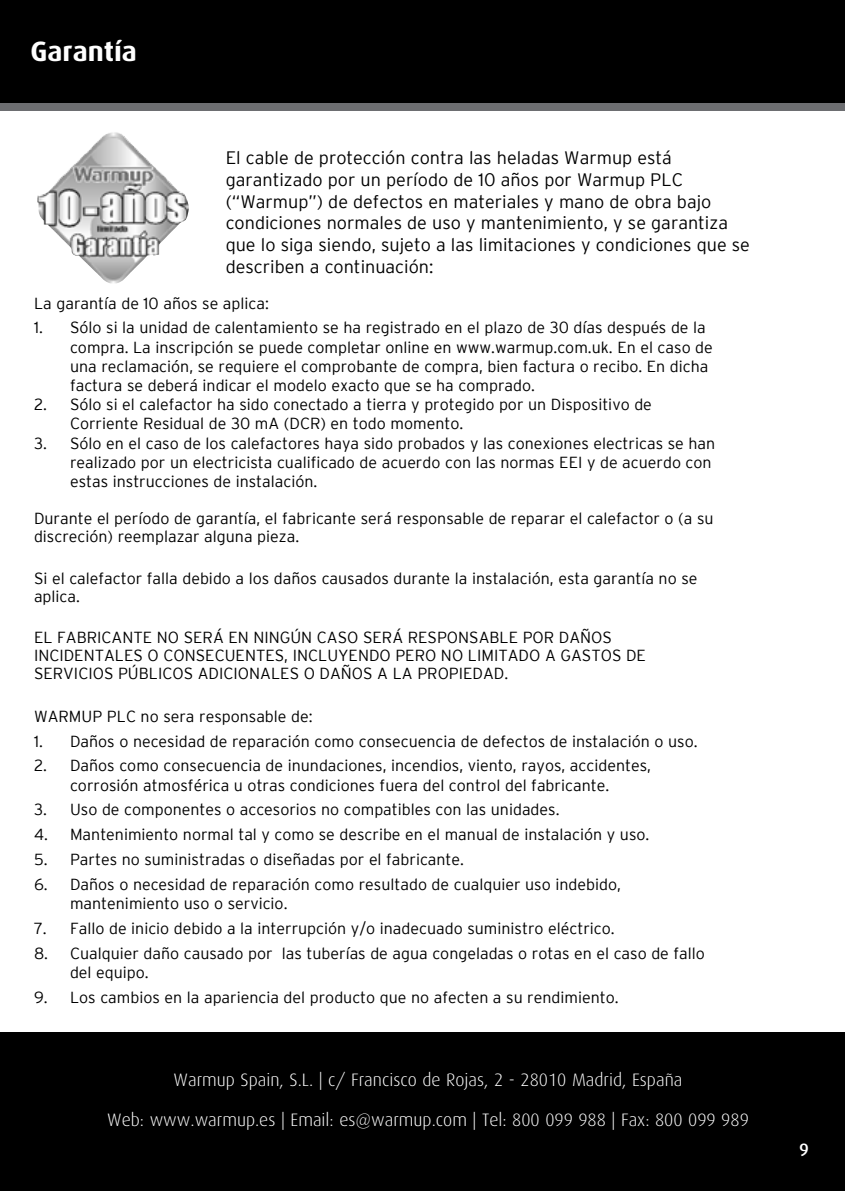
<style>
.page{position:relative;width:845px;height:1191px;background:#fff}
.page>*{position:absolute;margin:0;border:0;box-sizing:border-box;transform-origin:0 0}
.t1{font:700 28px "Dax";color:#fff}
.t2{font:300 18px/21.6px "Interstate";color:#000}
.t3{font:300 18px "Dax";color:#fff}
.t4{font:500 18px "Dax";color:#fff}
.t5{font:300 16px/19.2px "Interstate";color:#000}
</style>
<div class="page">
<div style="left:0;top:0;width:845px;height:111px;background:#6d6e71"></div>
<div style="left:0;top:0;width:845px;height:102px;background:#000"></div>
<div style="left:0;top:1032px;width:845px;height:159px;background:#000"></div>
<img style="left:37px;top:132px;width:152px;height:151px">
<h1 class="t1" style="left:30px;top:35px;width:108px">Garantía</h1>
<p class="t2" style="left:226px;top:147px;width:526px">El cable de protección contra las heladas Warmup está garantizado por un período de 10 años por Warmup PLC (“Warmup”) de defectos en materiales y mano de obra bajo condiciones normales de uso y mantenimiento, y se garantiza que lo siga siendo, sujeto a las limitaciones y condiciones que se describen a continuación:</p>
<p class="t5" style="left:34px;top:293px;width:236px">La garantía de 10 años se aplica:</p>
<p class="t5" style="left:70px;top:318px;width:644px;text-indent:-36px">1. Sólo si la unidad de calentamiento se ha registrado en el plazo de 30 días después de la compra. La inscripción se puede completar online en www.warmup.com.uk. En el caso de una reclamación, se requiere el comprobante de compra, bien factura o recibo. En dicha factura se deberá indicar el modelo exacto que se ha comprado.</p>
<p class="t5" style="left:70px;top:395px;width:583px;text-indent:-36px">2. Sólo si el calefactor ha sido conectado a tierra y protegido por un Dispositivo de<br>Corriente Residual de 30 mA (DCR) en todo momento.</p>
<p class="t5" style="left:70px;top:433px;width:646px;text-indent:-36px">3. Sólo en el caso de los calefactores haya sido probados y las conexiones electricas se han realizado por un electricista cualificado de acuerdo con las normas EEI y de acuerdo con estas instrucciones de instalación.</p>
<p class="t5" style="left:34px;top:509px;width:681px;line-height:18px">Durante el período de garantía, el fabricante será responsable de reparar el calefactor o (a su discreción) reemplazar alguna pieza.</p>
<p class="t5" style="left:34px;top:569px;width:665px;line-height:18px">Si el calefactor falla debido a los daños causados durante la instalación, esta garantía no se aplica.</p>
<p class="t5" style="left:34px;top:628px;width:613px;line-height:18px">EL FABRICANTE NO SERÁ EN NINGÚN CASO SERÁ RESPONSABLE POR DAÑOS<br>INCIDENTALES O CONSECUENTES, INCLUYENDO PERO NO LIMITADO A GASTOS DE<br>SERVICIOS PÚBLICOS ADICIONALES O DAÑOS A LA PROPIEDAD.</p>
<p class="t5" style="left:34px;top:706px;width:280px">WARMUP PLC no sera responsable de:</p>
<p class="t5" style="left:34px;top:731px;width:665px">1. Daños o necesidad de reparación como consecuencia de defectos de instalación o uso.</p>
<p class="t5" style="left:34px;top:756px;width:618px;text-align:center">2. Daños como consecuencia de inundaciones, incendios, viento, rayos, accidentes, corrosión atmosférica u otras condiciones fuera del control del fabricante.</p>
<p class="t5" style="left:34px;top:800px;width:527px">3. Uso de componentes o accesorios no compatibles con las unidades.</p>
<p class="t5" style="left:34px;top:825px;width:617px">4. Mantenimiento normal tal y como se describe en el manual de instalación y uso.</p>
<p class="t5" style="left:34px;top:850px;width:431px">5. Partes no suministradas o diseñadas por el fabricante.</p>
<p class="t5" style="left:70px;top:874px;width:552px;text-indent:-36px">6. Daños o necesidad de reparación como resultado de cualquier uso indebido, mantenimiento uso o servicio.</p>
<p class="t5" style="left:34px;top:918px;width:582px">7. Fallo de inicio debido a la interrupción y/o inadecuado suministro eléctrico.</p>
<p class="t5" style="left:70px;top:943px;width:636px;text-indent:-36px">8. Cualquier daño causado por las tuberías de agua congeladas o rotas en el caso de fallo del equipo.</p>
<p class="t5" style="left:34px;top:987px;width:586px">9. Los cambios en la apariencia del producto que no afecten a su rendimiento.</p>
<p class="t3" style="left:174px;top:1070px;width:510px">Warmup Spain, S.L. | c/ Francisco de Rojas, 2 - 28010 Madrid, España</p>
<p class="t3" style="left:107px;top:1110px;width:643px">Web: www.warmup.es | Email: es@warmup.com | Tel: 800 099 988 | Fax: 800 099 989</p>
<p class="t4" style="left:799px;top:1139px;width:11px">9</p>
</div>
